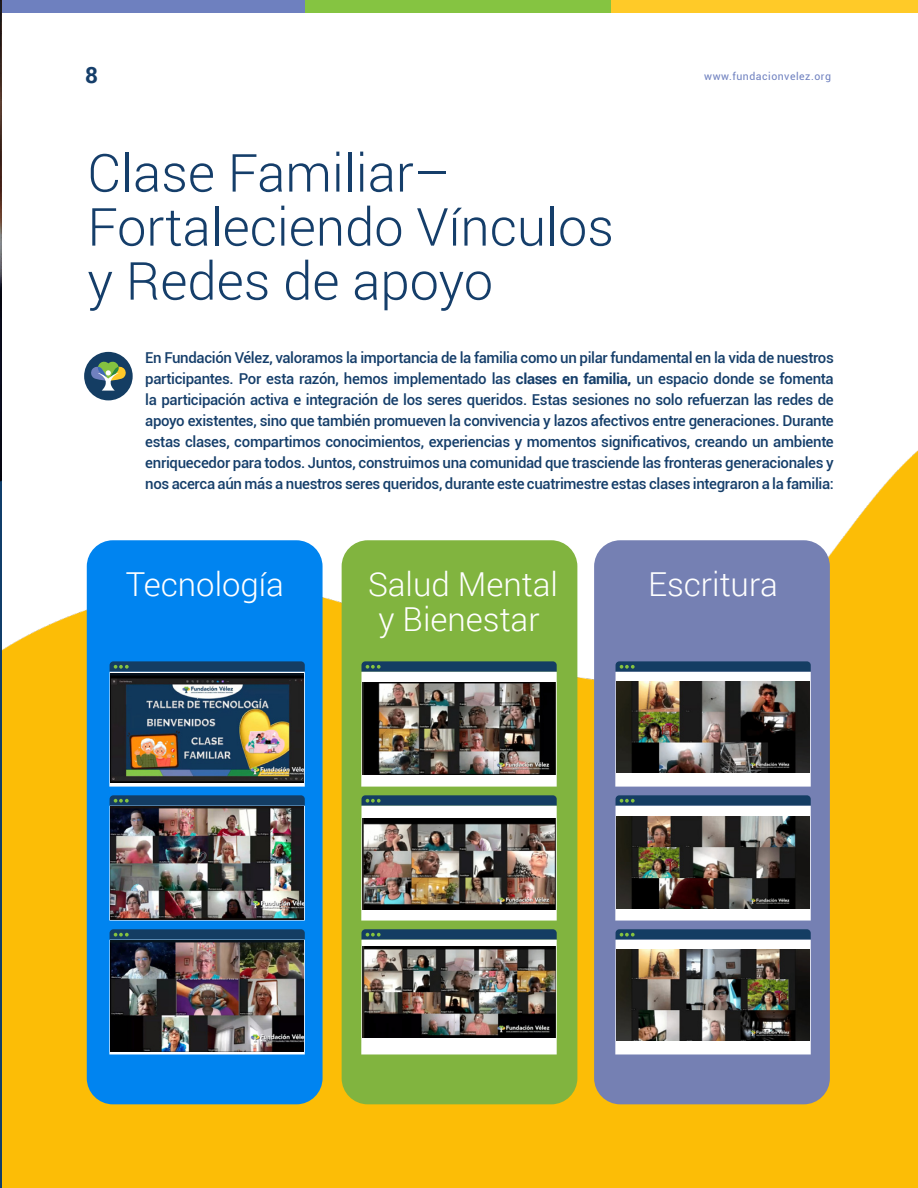
<style>
.page{position:relative;width:918px;height:1188px;background:#fff}
.page>*{position:absolute;margin:0;border:0;box-sizing:border-box;transform-origin:0 0}
.t1{font:300 52.5px/54px "Roboto";color:#153e6a}
.t2{font:300 33px/34.5px "Roboto";color:#fff;text-align:center}
.t3{font:700 22.5px "Roboto";color:#153e6a}
.t4{font:500 15px/21px "Roboto";letter-spacing:-.025em;color:#153e6a;text-align:justify}
.t5{font:10.5px "Roboto";letter-spacing:.05em;color:#6e80bf}
.s1{font-weight:700}
</style>
<div class="page">
<img style="left:0;top:0;width:918px;height:1188px">
<img style="left:0;top:0;width:1px;height:621px">
<div style="left:87px;top:540px;width:236px;height:564px;background:#0084f0;border-radius:26px"></div>
<div style="left:342px;top:540px;width:235px;height:564px;background:#81b43f;border-radius:26px"></div>
<div style="left:594px;top:540px;width:236px;height:564px;background:#7580b3;border-radius:26px"></div>
<svg style="left:109px;top:806px;width:196px;height:115px"></svg>
<svg style="left:110px;top:795px;width:195px;height:11px;background:#1a476d"></svg>
<img style="left:111px;top:807px;width:193px;height:112px">
<div style="left:109px;top:940px;width:196px;height:114px;background:linear-gradient(to right,#fff,#fff)"></div>
<svg style="left:110px;top:929px;width:195px;height:11px;background:#1b476d"></svg>
<img style="left:111px;top:941px;width:193px;height:111px">
<svg style="left:109px;top:672px;width:196px;height:115px;background:#b1beca"></svg>
<svg style="left:110px;top:661px;width:195px;height:11px;background:#18466c"></svg>
<img style="left:111px;top:673px;width:193px;height:109px">
<div style="left:361px;top:806px;width:196px;height:115px;background:#fff"></div>
<svg style="left:362px;top:795px;width:195px;height:11px;background:#204964"></svg>
<img style="left:363px;top:818px;width:193px;height:92px">
<div style="left:361px;top:940px;width:196px;height:114px;background:#fff"></div>
<svg style="left:362px;top:929px;width:195px;height:11px;background:#214a65"></svg>
<img style="left:363px;top:946px;width:193px;height:92px">
<div style="left:361px;top:672px;width:196px;height:115px;background:#fff"></div>
<svg style="left:362px;top:661px;width:195px;height:11px;background:#1f4863"></svg>
<img style="left:363px;top:683px;width:193px;height:91px">
<div style="left:615px;top:806px;width:196px;height:115px;background:#fff"></div>
<svg style="left:616px;top:795px;width:195px;height:11px;background:#1f466a"></svg>
<img style="left:617px;top:816px;width:193px;height:92px">
<div style="left:615px;top:940px;width:196px;height:114px;background:#fff"></div>
<svg style="left:616px;top:929px;width:195px;height:11px;background:#20476a"></svg>
<img style="left:617px;top:950px;width:193px;height:91px">
<div style="left:615px;top:672px;width:196px;height:115px;background:#fff"></div>
<svg style="left:616px;top:661px;width:195px;height:11px;background:#1f4569"></svg>
<img style="left:617px;top:681px;width:193px;height:92px">
<div style="left:84px;top:352px;width:49px;height:48px;background:#143d63;border-radius:50%"></div>
<svg style="left:91px;top:361px;width:35px;height:30px"></svg>
<h3 class="t3" style="left:85px;top:59px;width:14px">8</h3>
<h1 class="t1" style="left:87px;top:144px;width:528px">Clase Familiar–<br>Fortaleciendo Vínculos y Redes de apoyo</h1>
<p class="t5" style="left:704px;top:68px;width:128px">www.fundacionvelez.org</p>
<p class="t4" style="left:145px;top:347px;width:690px">En Fundación Vélez, valoramos la importancia de la familia como un pilar fundamental en la vida de nuestros participantes. Por esta razón, hemos implementado las <span class="s1">clases en familia,</span> un espacio donde se fomenta la participación activa e integración de los seres queridos. Estas sesiones no solo refuerzan las redes de apoyo existentes, sino que también promueven la convivencia y lazos afectivos entre generaciones. Durante estas clases, compartimos conocimientos, experiencias y momentos significativos, creando un ambiente enriquecedor para todos. Juntos, construimos una comunidad que trasciende las fronteras generacionales y nos acerca aún más a nuestros seres queridos, durante este cuatrimestre estas clases integraron a la familia:</p>
<h2 class="t2" style="left:126px;top:566px;width:160px">Tecnología</h2>
<h2 class="t2" style="left:368px;top:566px;width:192px">Salud Mental y Bienestar</h2>
<h2 class="t2" style="left:648px;top:566px;width:131px">Escritura</h2>
</div>
